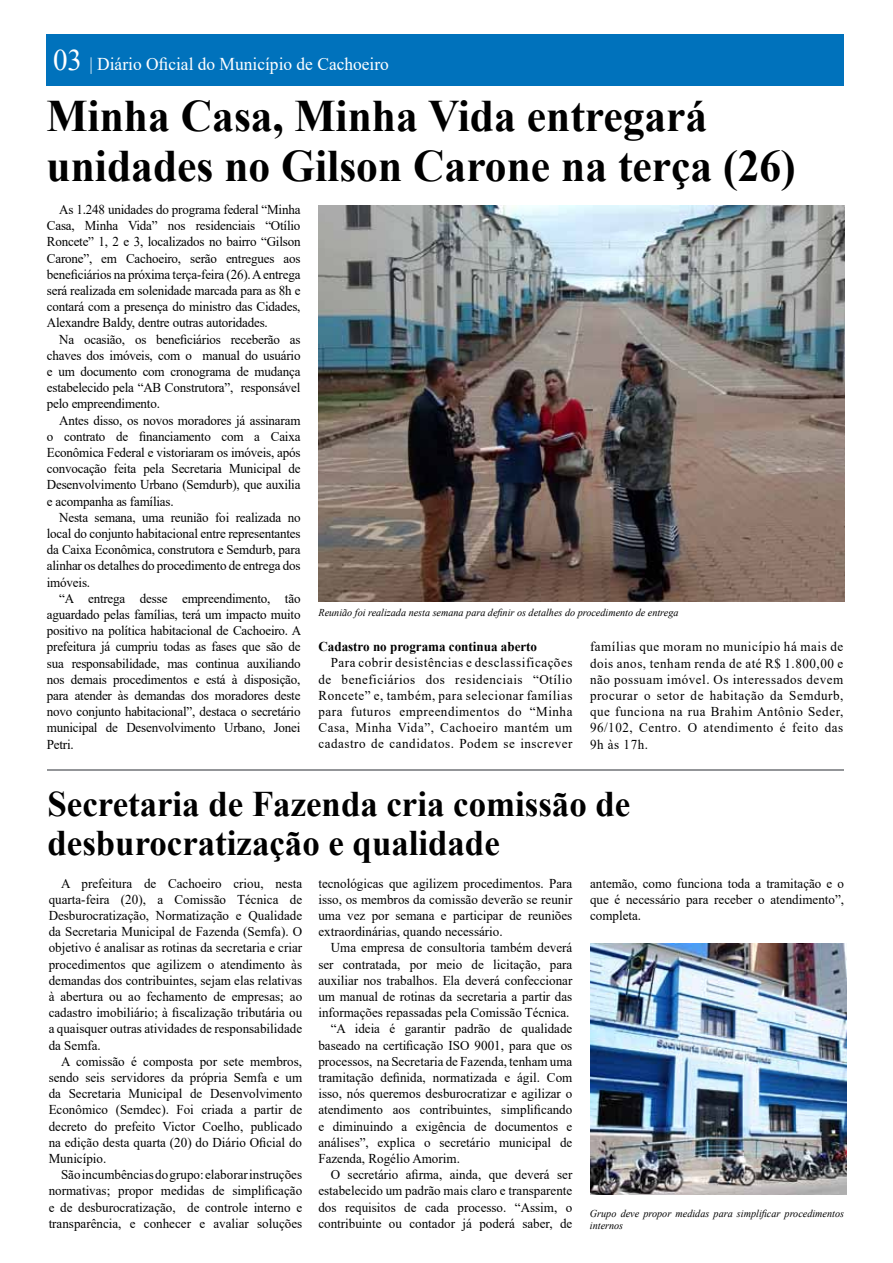
<style>
.page{position:relative;width:893px;height:1263px;background:#fff}
.page>*{position:absolute;margin:0;border:0;box-sizing:border-box;transform-origin:0 0}
.t1{font:700 45px/49.5px "Times New Roman";color:#000}
.t2{font:700 36px/39px "Times New Roman";color:#000}
.t3{font:18px "Times New Roman";color:#fff}
.t4{font:13.5px/16.2px "Times New Roman";color:#000;text-align:justify}
.t5{font:700 13.5px "Times New Roman";color:#000}
.t6{font:italic 10.5px/12.6px "Times New Roman";color:#000}
.s1{font-size:30px}
</style>
<div class="page">
<img style="left:318px;top:206px;width:526px;height:395px">
<div style="left:46px;top:35px;width:798px;height:51px;background:#0072bc"></div>
<hr style="left:48px;top:769px;width:796px;height:2px;background:#939598">
<img style="left:590px;top:943px;width:256px;height:252px">
<h3 class="t3" style="left:53px;top:51px;width:337px"><span class="s1">03</span> | Diário Oficial do Município de Cachoeiro</h3>
<h1 class="t1" style="left:46px;top:90px;width:751px">Minha Casa, Minha Vida entregará unidades no Gilson Carone na terça (26)</h1>
<p class="t4" style="left:47px;top:201px;width:255px;text-indent:12px">As 1.248 unidades do programa federal “Minha Casa, Minha Vida” nos residenciais “Otílio Roncete” 1, 2 e 3, localizados no bairro “Gilson Carone”, em Cachoeiro, serão entregues aos beneficiários na próxima terça-feira (26). A entrega será realizada em solenidade marcada para as 8h e contará com a presença do ministro das Cidades, Alexandre Baldy, dentre outras autoridades.</p>
<p class="t4" style="left:47px;top:330px;width:255px;text-indent:12px">Na ocasião, os beneficiários receberão as chaves dos imóveis, com o manual do usuário e um documento com cronograma de mudança estabelecido pela “AB Construtora”, responsável pelo empreendimento.</p>
<p class="t4" style="left:47px;top:411px;width:255px;text-indent:12px">Antes disso, os novos moradores já assinaram o contrato de financiamento com a Caixa Econômica Federal e vistoriaram os imóveis, após convocação feita pela Secretaria Municipal de Desenvolvimento Urbano (Semdurb), que auxilia e acompanha as famílias.</p>
<p class="t4" style="left:47px;top:509px;width:255px;text-indent:12px">Nesta semana, uma reunião foi realizada no local do conjunto habitacional entre representantes da Caixa Econômica, construtora e Semdurb, para alinhar os detalhes do procedimento de entrega dos imóveis.</p>
<p class="t4" style="left:47px;top:590px;width:256px;text-indent:12px">“A entrega desse empreendimento, tão aguardado pelas famílias, terá um impacto muito positivo na política habitacional de Cachoeiro. A prefeitura já cumpriu todas as fases que são de sua responsabilidade, mas continua auxiliando nos demais procedimentos e está à disposição, para atender às demandas dos moradores deste novo conjunto habitacional”, destaca o secretário municipal de Desenvolvimento Urbano, Jonei Petri.</p>
<p class="t6" style="left:318px;top:606px;width:362px">Reunião foi realizada nesta semana para definir os detalhes do procedimento de entrega</p>
<p class="t5" style="left:318px;top:637px;width:220px">Cadastro no programa continua aberto</p>
<p class="t4" style="left:318px;top:654px;width:255px;text-indent:12px">Para cobrir desistências e desclassificações de beneficiários dos residenciais “Otílio Roncete” e, também, para selecionar famílias para futuros empreendimentos do “Minha Casa, Minha Vida”, Cachoeiro mantém um cadastro de candidatos. Podem se inscrever</p>
<p class="t4" style="left:590px;top:638px;width:255px">famílias que moram no município há mais de dois anos, tenham renda de até R$ 1.800,00 e não possuam imóvel. Os interessados devem procurar o setor de habitação da Semdurb, que funciona na rua Brahim Antônio Seder, 96/102, Centro. O atendimento é feito das 9h às 17h.</p>
<h2 class="t2" style="left:48px;top:783px;width:584px">Secretaria de Fazenda cria comissão de desburocratização e qualidade</h2>
<p class="t4" style="left:49px;top:874px;width:255px;text-indent:12px">A prefeitura de Cachoeiro criou, nesta quarta-feira (20), a Comissão Técnica de Desburocratização, Normatização e Qualidade da Secretaria Municipal de Fazenda (Semfa). O objetivo é analisar as rotinas da secretaria e criar procedimentos que agilizem o atendimento às demandas dos contribuintes, sejam elas relativas à abertura ou ao fechamento de empresas; ao cadastro imobiliário; à fiscalização tributária ou a quaisquer outras atividades de responsabilidade da Semfa.</p>
<p class="t4" style="left:49px;top:1053px;width:255px;text-indent:12px">A comissão é composta por sete membros, sendo seis servidores da própria Semfa e um da Secretaria Municipal de Desenvolvimento Econômico (Semdec). Foi criada a partir de decreto do prefeito Victor Coelho, publicado na edição desta quarta (20) do Diário Oficial do Município.</p>
<p class="t4" style="left:49px;top:1166px;width:255px;text-indent:12px">São incumbências do grupo: elaborar instruções normativas; propor medidas de simplificação e de desburocratização, de controle interno e transparência, e conhecer e avaliar soluções</p>
<p class="t4" style="left:590px;top:874px;width:256px">antemão, como funciona toda a tramitação e o que é necessário para receber o atendimento”, completa.</p>
<p class="t4" style="left:318px;top:874px;width:255px">tecnológicas que agilizem procedimentos. Para isso, os membros da comissão deverão se reunir uma vez por semana e participar de reuniões extraordinárias, quando necessário.</p>
<p class="t4" style="left:331px;top:939px;width:243px">Uma empresa de consultoria também deverá</p>
<p class="t4" style="left:318px;top:955px;width:255px">ser contratada, por meio de licitação, para</p>
<p class="t4" style="left:318px;top:972px;width:255px">auxiliar nos trabalhos. Ela deverá confeccionar</p>
<p class="t4" style="left:318px;top:988px;width:255px">um manual de rotinas da secretaria a partir das</p>
<p class="t4" style="left:318px;top:1004px;width:253px">informações repassadas pela Comissão Técnica.</p>
<p class="t4" style="left:331px;top:1020px;width:243px">“A ideia é garantir padrão de qualidade</p>
<p class="t4" style="left:318px;top:1036px;width:255px">baseado na certificação ISO 9001, para que os</p>
<p class="t4" style="left:318px;top:1053px;width:255px">processos, na Secretaria de Fazenda, tenham uma</p>
<p class="t4" style="left:318px;top:1069px;width:255px">tramitação definida, normatizada e ágil. Com</p>
<p class="t4" style="left:318px;top:1085px;width:255px">isso, nós queremos desburocratizar e agilizar o</p>
<p class="t4" style="left:318px;top:1101px;width:255px">atendimento aos contribuintes, simplificando</p>
<p class="t4" style="left:318px;top:1117px;width:255px">e diminuindo a exigência de documentos e</p>
<p class="t4" style="left:318px;top:1134px;width:255px">análises”, explica o secretário municipal de</p>
<p class="t4" style="left:318px;top:1150px;width:143px">Fazenda, Rogélio Amorim.</p>
<p class="t4" style="left:331px;top:1166px;width:243px">O secretário afirma, ainda, que deverá ser</p>
<p class="t4" style="left:318px;top:1182px;width:255px">estabelecido um padrão mais claro e transparente</p>
<p class="t4" style="left:318px;top:1198px;width:255px">dos requisitos de cada processo. “Assim, o</p>
<p class="t4" style="left:318px;top:1215px;width:255px">contribuinte ou contador já poderá saber, de</p>
<p class="t6" style="left:590px;top:1207px;width:256px">Grupo deve propor medidas para simplificar procedimentos internos</p>
</div>
